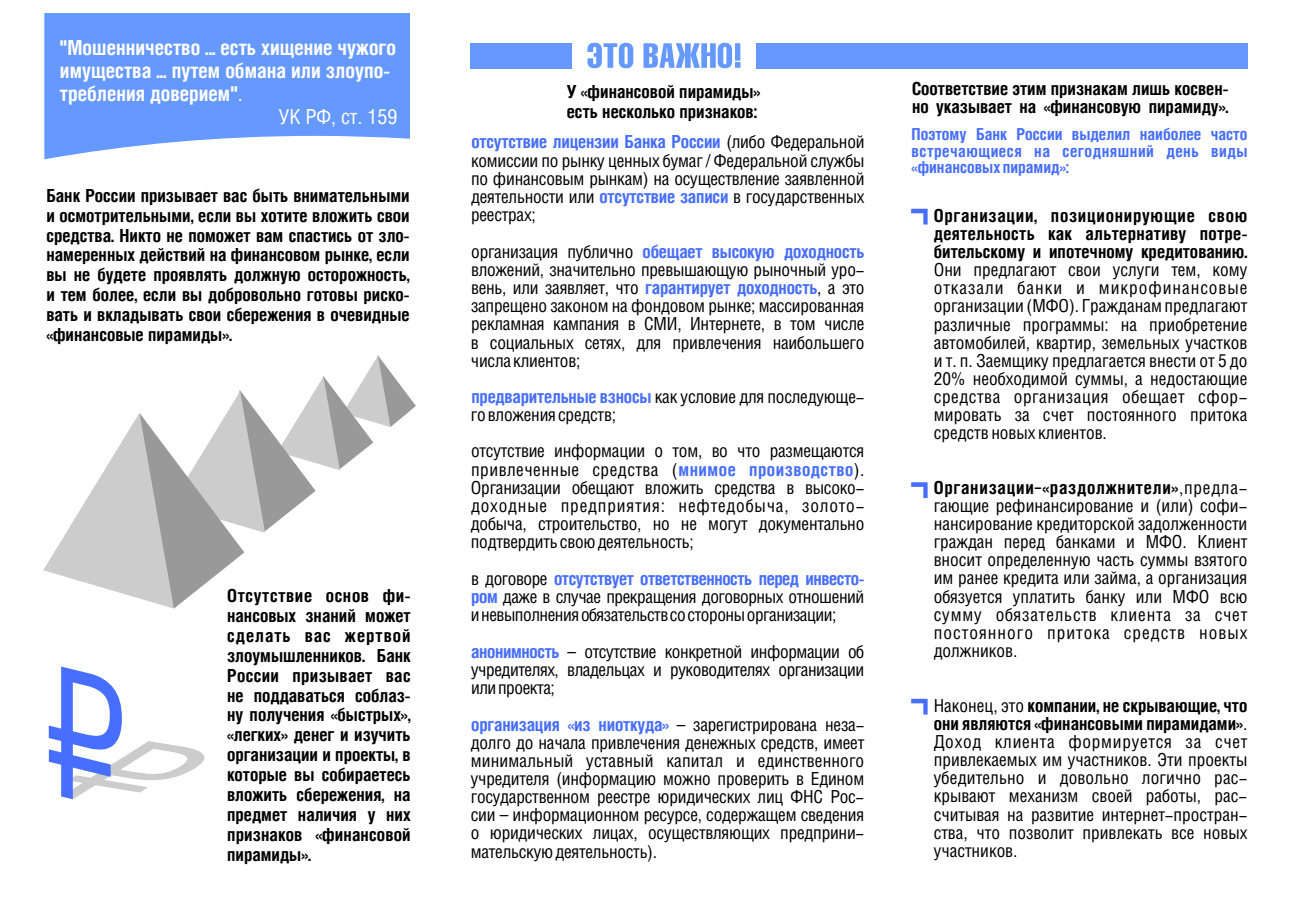
<style>
.page{position:relative;width:1290px;height:920px;background:#fff}
.page>*{position:absolute;margin:0;border:0;box-sizing:border-box;transform-origin:0 0}
.t1{font:700 20.7px "Helios Cond";color:#fff}
.t2{font:20.7px "Helios Cond";color:#fff}
.t3{font:18px/18.1px "Helios Cond";letter-spacing:-.01em;color:#000}
.t4{font:700 18px/19.8px "Helios Cond";color:#000;text-align:justify}
.t5{font:700 18px/36.5px "Helios Cond";letter-spacing:-.01em;color:#476eff;text-align:right}
.t6{font:18px "Helios Cond";letter-spacing:.03em;color:#000}
.t7{font:700 16.5px/16.5px "Helios Cond";letter-spacing:.03em;color:#476eff;text-align:justify}
.s1{font-weight:400}
.s2{font-weight:400;color:#000}
.s3{font-weight:700;color:#476eff}
.s4{font-weight:700}
</style>
<div class="page">
<svg style="left:44px;top:13px;width:366px;height:146px;background:#78a5ff"></svg>
<svg style="left:587px;top:43px;width:153px;height:25px"></svg>
<div style="left:756px;top:43px;width:492px;height:25px;background:#69f"></div>
<div style="left:470px;top:43px;width:102px;height:25px;background:#69f"></div>
<svg style="left:43px;top:355px;width:373px;height:254px"></svg>
<svg style="left:911px;top:209px;width:17px;height:16px"></svg>
<svg style="left:911px;top:699px;width:17px;height:16px"></svg>
<svg style="left:911px;top:482px;width:17px;height:16px"></svg>
<svg style="left:49px;top:725px;width:156px;height:74px"></svg>
<p class="t1" style="left:60px;top:40px;width:338px">"Мошенничество ... есть хищение чужого</p>
<p class="t1" style="left:60px;top:63px;width:331px">имущества ... путем обмана или злоупо-</p>
<p class="t1" style="left:60px;top:85px;width:184px">требления доверием"<span class="s1">.</span></p>
<p class="t2" style="left:279px;top:109px;width:120px">УК РФ, ст. 159</p>
<p class="t4" style="left:46px;top:187px;width:365px">Банк России призывает вас быть внимательными и осмотрительными, если вы хотите вложить свои средства. Никто не поможет вам спастись от зло&shy;намеренных действий на финансовом рынке, если вы не будете проявлять должную осторожность, и тем более, если вы добровольно готовы риско&shy;вать и вкладывать свои сбережения в очевидные «финансовые пирамиды».</p>
<p class="t4" style="left:227px;top:587px;width:185px">Отсутствие основ фи&shy;нансовых знаний может сделать вас жертвой злоумышленников. Банк России призывает вас не поддаваться соблаз&shy;ну получения «быстрых», «легких» денег и изучить организации и проекты, в которые вы собираетесь вложить сбережения, на предмет наличия у них признаков «финансовой пирамиды».</p>
<p class="t4" style="left:567px;top:83px;width:195px">У «финансовой пирамиды» есть несколько признаков:</p>
<p class="t5" style="left:471px;top:125px;width:395px">отсутствие лицензии Банка России <span class="s2">(либо Федеральной</span></p>
<p class="t3" style="left:471px;top:153px;width:395px">комиссии по рынку ценных бумаг / Федеральной службы по финансовым рынкам) на осуществление заявленной</p>
<p class="t3" style="left:471px;top:198px;width:164px;line-height:36.5px">реестрах;<br>организация публично</p>
<p class="t3" style="left:471px;top:253px;width:395px;line-height:36.5px">вложений, значительно превышающую рыночный уро&shy;запрещено законом на фондовом рынке; массированная</p>
<p class="t3" style="left:471px;top:316px;width:395px;text-align:justify">рекламная кампания в СМИ, Интернете, в том числе в социальных сетях, для привлечения наибольшего числа клиентов;</p>
<p class="t3" style="left:471px;top:189px;width:395px">деятельности или <span class="s3">отсутствие записи</span> в государственных</p>
<p class="t5" style="left:471px;top:235px;width:395px">обещает высокую доходность<br><span class="s2">вень, или заявляет, что</span> гарантирует доходность<span class="s2">, а это</span></p>
<p class="t3" style="left:471px;top:389px;width:395px"><span class="s3">предварительные взносы</span> как условие для последующе-</p>
<p class="t3" style="left:471px;top:398px;width:395px;line-height:36.3px">говложения средств;<br>отсутствие информации о том, во что размещаются<br>Организации обещают вложить средства в высоко-</p>
<p class="t3" style="left:471px;top:498px;width:395px;text-align:justify">доходные предприятия: нефтедобыча, золото&shy;добыча, строительство, но не могут документально подтвердить своюдеятельность;</p>
<p class="t6" style="left:471px;top:463px;width:395px">привлеченные средства (<span class="s3">мнимое производство</span>).</p>
<p class="t3" style="left:471px;top:571px;width:395px">в договоре <span class="s3">отсутствует ответственность перед инвесто&shy;ром</span> даже в случае прекращения договорных отношений</p>
<p class="t3" style="left:471px;top:644px;width:394px"><span class="s3">анонимность</span> – отсутствие конкретной информации об</p>
<p class="t3" style="left:471px;top:607px;width:367px">иневыполненияобязательствсостороныорганизации;</p>
<p class="t3" style="left:471px;top:662px;width:395px">учредителях, владельцах и руководителях организации илипроекта;</p>
<p class="t5" style="left:471px;top:707px;width:394px">организация «из ниоткуда» <span class="s2">– зарегистрирована неза-</span></p>
<p class="t3" style="left:471px;top:735px;width:395px;text-align:justify">долго до начала привлечения денежных средств, имеет минимальный уставный капитал и единственного учредителя (информацию можно проверить в Едином государственном реестре юридических лиц ФНС Рос&shy;сии – информационном ресурсе, содержащем сведения о юридических лицах, осуществляющих предприни&shy;мательскуюдеятельность).</p>
<p class="t4" style="left:912px;top:81px;width:318px;line-height:18px">Соответствие этим признакам лишь косвен&shy;но указывает на «финансовую пирамиду».</p>
<p class="t7" style="left:911px;top:128px;width:337px">Поэтому Банк России выделил наиболее часто встречающиеся на сегодняшний день виды «финансовых пирамид»:</p>
<p class="t4" style="left:934px;top:208px;width:315px;line-height:18px">Организации, позиционирующие свою деятельность как альтернативу потре&shy;бительскому и ипотечному кредитованию.</p>
<p class="t3" style="left:934px;top:262px;width:315px;text-align:justify">Они предлагают свои услуги тем, кому отказали банки и микрофинансовые организации (МФО). Гражданам предлагают различные программы: на приобретение автомобилей, квартир, земельных участков и т. п. Заемщику предлагается внести от 5 до 20% необходимой суммы, а недостающие средства организация обещает сфор&shy;мировать за счет постоянного притока средств новых клиентов.</p>
<p class="t3" style="left:934px;top:480px;width:315px;text-align:justify"><span class="s4">Организации–«раздолжнители»</span>,предла&shy;гающие рефинансирование и (или) софи&shy;нансирование кредиторской задолженности граждан перед банками и МФО. Клиент вносит определенную часть суммы взятого им ранее кредита или займа, а организация обязуется уплатить банку или МФО всю сумму обязательств клиента за счет постоянного притока средств новых должников.</p>
<p class="t3" style="left:934px;top:697px;width:315px;text-align:justify">Наконец, это <span class="s4">компании, не скрывающие, что они являются «финансовыми пирамидами»</span>.<br>Доход клиента формируется за счет привлекаемых им участников. Эти проекты убедительно и довольно логично рас&shy;крывают механизм своей работы, рас&shy;считывая на развитие интернет-простран&shy;ства, что позволит привлекать все новых участников.</p>
</div>
